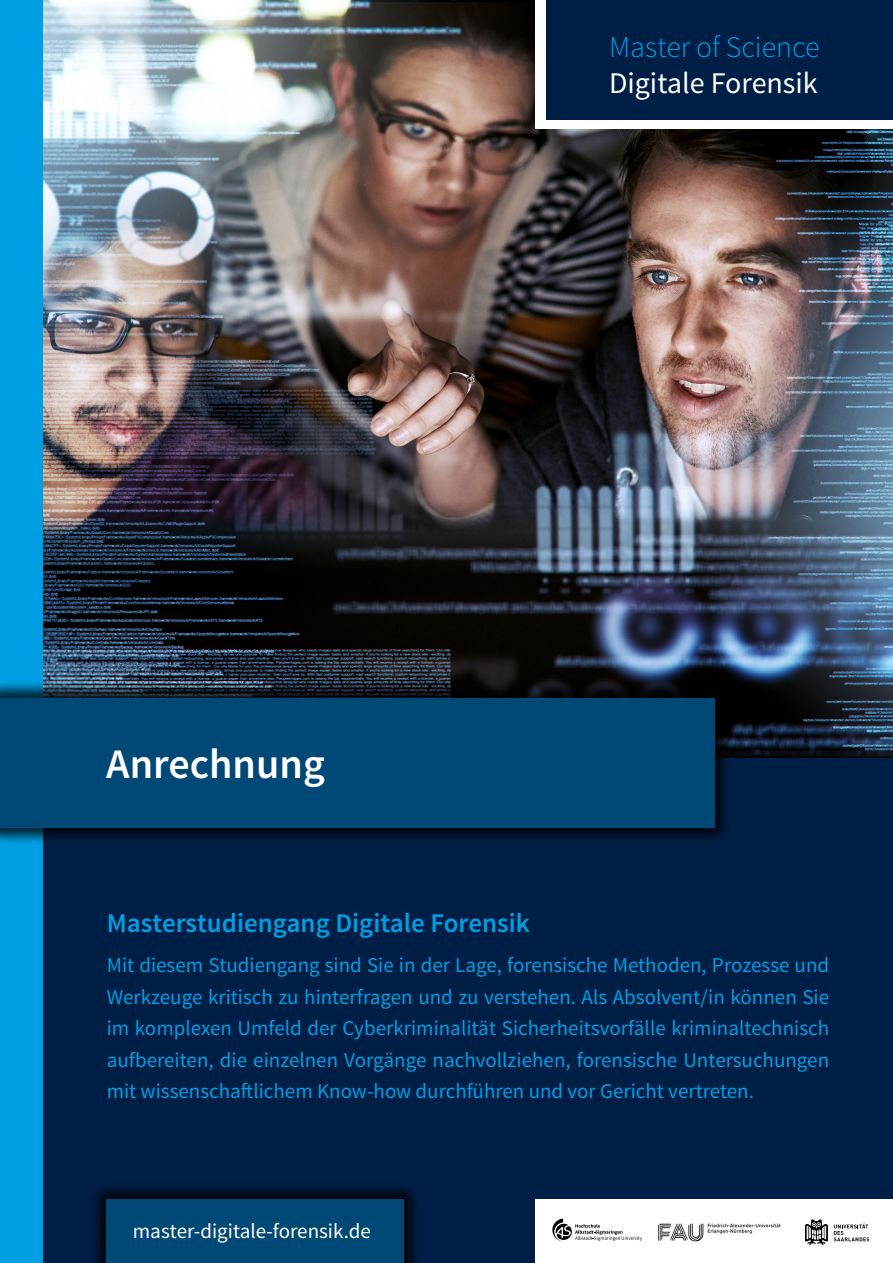
<style>
.page{position:relative;width:893px;height:1263px;background:#fff}
.page>*{position:absolute;margin:0;border:0;box-sizing:border-box;transform-origin:0 0}
.t1{font:600 42px "Source Sans Pro";color:#fff}
.t2{font:30px "Source Sans Pro";color:#fff}
.t3{font:300 30px "Source Sans Pro";color:#009fe3}
.t4{font:600 27px "Source Sans Pro";color:#009fe3}
.t5{font:21px/31.5px "Source Sans Pro";color:#009fe3;text-align:justify}
.t6{font:21px "Source Sans Pro";color:#fff}
</style>
<div class="page">
<img style="left:43px;top:1px;width:850px;height:757px">
<div style="left:0;top:758px;width:893px;height:505px;background:#001f47"></div>
<div style="left:536px;top:1199px;width:357px;height:64px;background:#fff"></div>
<div style="left:88px;top:1181px;width:334px;height:82px;background:#000;opacity:.75"></div>
<div style="left:106px;top:1199px;width:298px;height:64px;background:#004876"></div>
<svg style="left:552px;top:1218px;width:90px;height:23px"></svg>
<div style="left:0;top:0;width:43px;height:1263px;background:#009fe3"></div>
<div style="left:536px;top:0;width:357px;height:129px;background:#fff"></div>
<div style="left:547px;top:0;width:346px;height:120px;background:#001f47"></div>
<div style="left:0;top:680px;width:732px;height:165px;background:#000;opacity:.75"></div>
<div style="left:0;top:698px;width:714px;height:129px;background:#004876"></div>
<svg style="left:805px;top:1219px;width:23px;height:26px"></svg>
<svg style="left:834px;top:1223px;width:35px;height:18px"></svg>
<img style="left:658px;top:1224px;width:123px;height:17px">
<h1 class="t1" style="left:106px;top:738px;width:220px">Anrechnung</h1>
<h2 class="t3" style="left:609px;top:29px;width:212px">Master of Science</h2>
<h2 class="t2" style="left:609px;top:65px;width:210px">Digitale Forensik</h2>
<p class="t4" style="left:107px;top:906px;width:425px">Masterstudiengang Digitale Forensik</p>
<p class="t5" style="left:107px;top:950px;width:724px">Mit diesem Studiengang sind Sie in der Lage, forensische Methoden, Prozesse und Werkzeuge kritisch zu hinterfragen und zu verstehen. Als Absolvent/in können Sie im komplexen Umfeld der Cyberkriminalität Sicherheitsvorfälle kriminaltechnisch aufbereiten, die einzelnen Vorgänge nachvollziehen, forensische Untersuchungen mit wissenschaftlichem Know-how durchführen und vor Gericht vertreten.</p>
<p class="t6" style="left:133px;top:1218px;width:240px">master-digitale-forensik.de</p>
</div>
